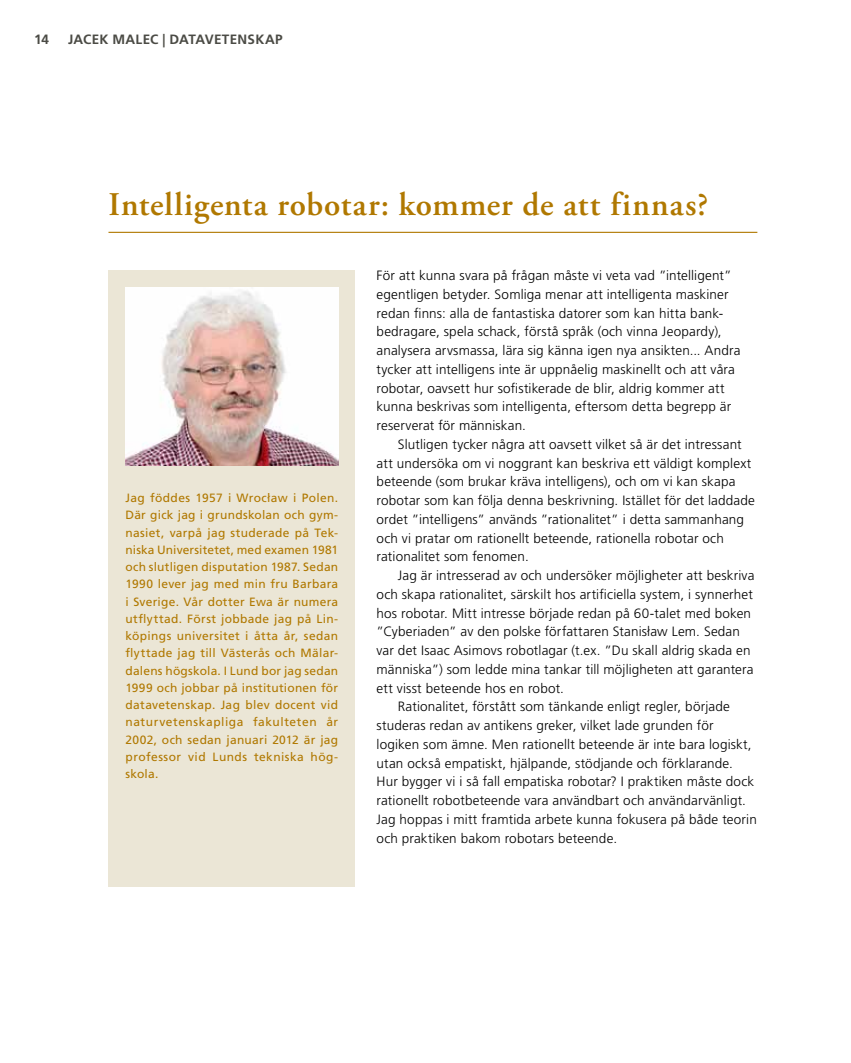
<style>
.page{position:relative;width:851px;height:1063px;background:#fff}
.page>*{position:absolute;margin:0;border:0;box-sizing:border-box;transform-origin:0 0}
.t1{font:600 33px "Adobe Garamond Pro";letter-spacing:.025em;color:#b07800}
.t2{font:300 13.5px/18.8px "Frutiger LT Std";letter-spacing:.01em;color:#000}
.t3{font:700 13.5px "Frutiger LT Std";letter-spacing:.02em;color:#4b4b45}
.t4{font:12px/17.2px "Frutiger LT Std";letter-spacing:.03em;color:#b07800;text-align:justify}
</style>
<div class="page">
<div style="left:108px;top:270px;width:247px;height:617px;background:#ebe6d6"></div>
<hr style="left:108px;top:232px;width:649px;height:1px;background:#b07800">
<img style="left:125px;top:287px;width:213px;height:179px">
<p class="t3" style="left:34px;top:32px;width:16px">14</p>
<p class="t3" style="left:68px;top:32px;width:216px">JACEK MALEC | DATAVETENSKAP</p>
<h1 class="t1" style="left:108px;top:186px;width:601px">Intelligenta robotar: kommer de att finnas?</h1>
<p class="t4" style="left:125px;top:489px;width:214px">Jag föddes 1957 i Wrocław i Polen.<br>Där gick jag i grundskolan och gym&shy;nasiet, varpå jag studerade på Tek&shy;niska Universitetet, med examen 1981 och slutligen disputation 1987. Sedan 1990 lever jag med min fru Barbara i Sverige. Vår dotter Ewa är numera utflyttad. Först jobbade jag på Lin&shy;köpings universitet i åtta år, sedan flyttade jag till Västerås och Mälar&shy;dalens högskola. I Lund bor jag sedan 1999 och jobbar på institutionen för datavetenskap. Jag blev docent vid naturvetenskapliga fakulteten år 2002, och sedan januari 2012 är jag professor vid Lunds tekniska hög&shy;skola.</p>
<p class="t2" style="left:376px;top:266px;width:365px">För att kunna svara på frågan måste vi veta vad ”intelligent” egentligen betyder. Somliga menar att intelligenta maskiner redan finns: alla de fantastiska datorer som kan hitta bank&shy;bedragare, spela schack, förstå språk (och vinna Jeopardy), analysera arvsmassa, lära sig känna igen nya ansikten... Andra tycker att intelligens inte är uppnåelig maskinellt och att våra robotar, oavsett hur sofistikerade de blir, aldrig kommer att kunna beskrivas som intelligenta, eftersom detta begrepp är reserverat för människan.</p>
<p class="t2" style="left:376px;top:435px;width:380px;text-indent:21px">Slutligen tycker några att oavsett vilket så är det intressant att undersöka om vi noggrant kan beskriva ett väldigt komplext beteende (som brukar kräva intelligens), och om vi kan skapa robotar som kan följa denna beskrivning. Istället för det laddade ordet ”intelligens” används ”rationalitet” i detta sammanhang och vi pratar om rationellt beteende, rationella robotar och rationalitet som fenomen.</p>
<p class="t2" style="left:398px;top:566px;width:358px">Jag är intresserad av och undersöker möjligheter att beskriva</p>
<p class="t2" style="left:376px;top:585px;width:378px">och skapa rationalitet, särskilt hos artificiella system, i synnerhet</p>
<p class="t2" style="left:376px;top:604px;width:376px">hos robotar. Mitt intresse började redan på 60-talet med boken</p>
<p class="t2" style="left:376px;top:623px;width:365px">”Cyberiaden” av den polske författaren Stanisław Lem. Sedan</p>
<p class="t2" style="left:376px;top:641px;width:375px">var det Isaac Asimovs robotlagar (t.ex. ”Du skall aldrig skada en</p>
<p class="t2" style="left:376px;top:660px;width:378px">människa”) som ledde mina tankar till möjligheten att garantera</p>
<p class="t2" style="left:376px;top:679px;width:189px">ett visst beteende hos en robot.</p>
<p class="t2" style="left:398px;top:698px;width:333px">Rationalitet, förstått som tänkande enligt regler, började</p>
<p class="t2" style="left:376px;top:716px;width:338px">studeras redan av antikens greker, vilket lade grunden för</p>
<p class="t2" style="left:376px;top:735px;width:376px">logiken som ämne. Men rationellt beteende är inte bara logiskt,</p>
<p class="t2" style="left:376px;top:754px;width:358px">utan också empatiskt, hjälpande, stödjande och förklarande.</p>
<p class="t2" style="left:376px;top:773px;width:379px">Hur bygger vi i så fall empatiska robotar? I praktiken måste dock</p>
<p class="t2" style="left:376px;top:791px;width:371px">rationellt robotbeteende vara användbart och användarvänligt.</p>
<p class="t2" style="left:376px;top:810px;width:382px">Jag hoppas i mitt framtida arbete kunna fokusera på både teorin</p>
<p class="t2" style="left:376px;top:829px;width:242px">och praktiken bakom robotars beteende.</p>
</div>
